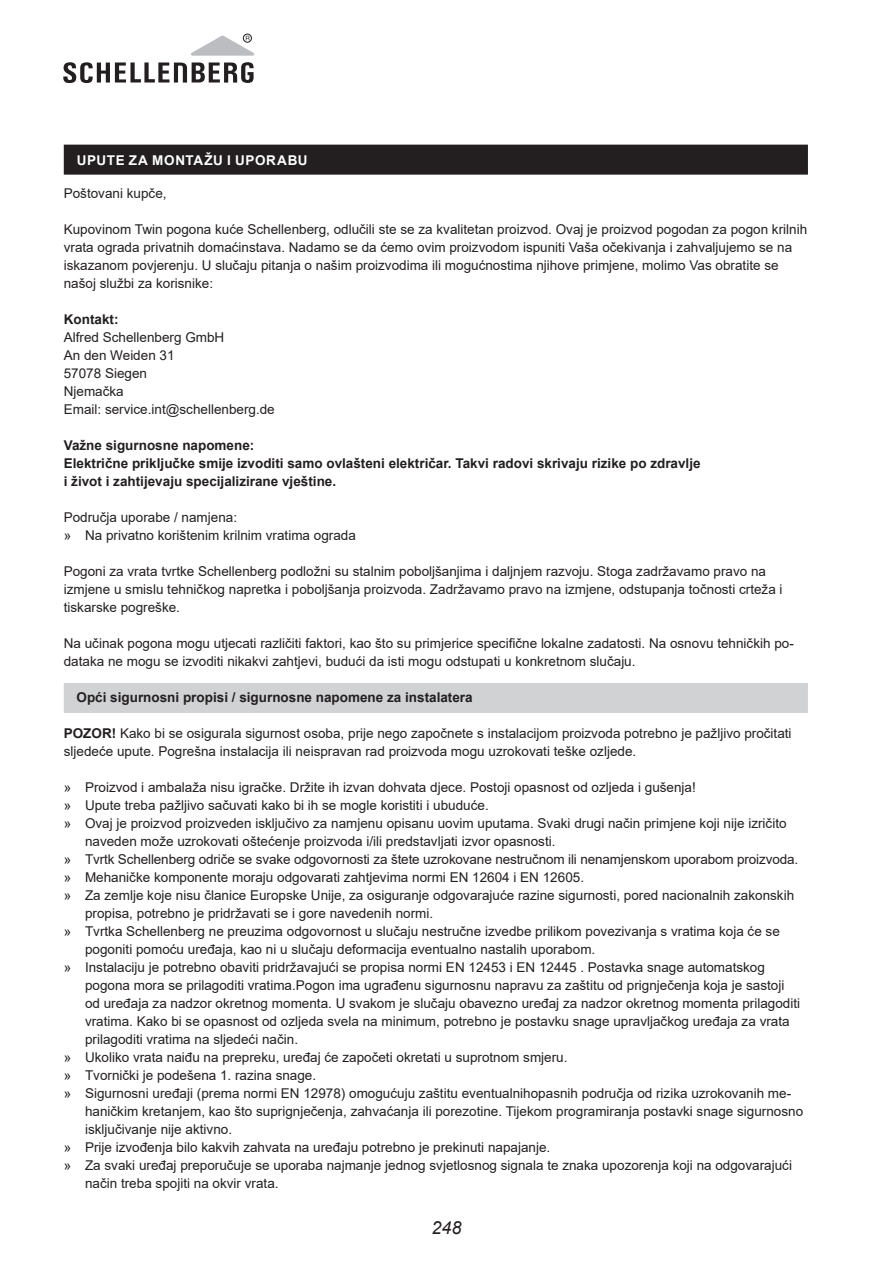
<style>
.page{position:relative;width:893px;height:1263px;background:#fff}
.page>*{position:absolute;margin:0;border:0;box-sizing:border-box;transform-origin:0 0}
.t1{font:italic 18px "Arial";color:#231f20}
.t2{font:13.5px/18px "Arial";color:#231f20}
.t3{font:700 13.5px/18px "Arial";color:#231f20}
.t4{font:700 13.5px "Arial";letter-spacing:.045em;color:#fff}
.s1{font-weight:700}
</style>
<div class="page">
<div style="left:243px;top:34px;width:9px;height:9px;border:1px solid #231f20;border-radius:50%"></div>
<svg style="left:63px;top:62px;width:191px;height:21px"></svg>
<svg style="left:191px;top:36px;width:63px;height:20px"></svg>
<div style="left:64px;top:683px;width:744px;height:30px;background:#d1d2d4"></div>
<div style="left:64px;top:145px;width:744px;height:30px;background:#231f20"></div>
<p class="t4" style="left:77px;top:150px;width:232px">UPUTE ZA MONTAŽU I UPORABU</p>
<p class="t2" style="left:64px;top:184px;width:104px">Poštovani kupče,</p>
<p class="t2" style="left:64px;top:220px;width:745px">Kupovinom Twin pogona kuće Schellenberg, odlučili ste se za kvalitetan proizvod. Ovaj je proizvod pogodan za pogon krilnih vrata ograda privatnih domaćinstava. Nadamo se da ćemo ovim proizvodom ispuniti Vaša očekivanja i zahvaljujemo se na iskazanom povjerenju. U slučaju pitanja o našim proizvodima ili mogućnostima njihove primjene, molimo Vas obratite se našoj službi za korisnike:</p>
<p class="t3" style="left:64px;top:310px;width:56px">Kontakt:</p>
<p class="t2" style="left:64px;top:328px;width:213px">Alfred Schellenberg GmbH<br>An den Weiden 31<br>57078 Siegen<br>Njemačka<br>Email: service.int@schellenberg.de</p>
<p class="t3" style="left:64px;top:436px;width:638px">Važne sigurnosne napomene:<br>Električne priključke smije izvoditi samo ovlašteni električar. Takvi radovi skrivaju rizike po zdravlje i život i zahtijevaju specijalizirane vještine.</p>
<p class="t2" style="left:64px;top:508px;width:294px">Područja uporabe / namjena:<br>» Na privatno korištenim krilnim vratima ograda</p>
<p class="t2" style="left:64px;top:562px;width:720px">Pogoni za vrata tvrtke Schellenberg podložni su stalnim poboljšanjima i daljnjem razvoju. Stoga zadržavamo pravo na izmjene u smislu tehničkog napretka i poboljšanja proizvoda. Zadržavamo pravo na izmjene, odstupanja točnosti crteža i tiskarske pogreške.</p>
<p class="t2" style="left:64px;top:634px;width:732px">Na učinak pogona mogu utjecati različiti faktori, kao što su primjerice specifične lokalne zadatosti. Na osnovu tehničkih po&shy;dataka ne mogu se izvoditi nikakvi zahtjevi, budući da isti mogu odstupati u konkretnom slučaju.</p>
<p class="t3" style="left:77px;top:688px;width:398px">Opći sigurnosni propisi / sigurnosne napomene za instalatera</p>
<p class="t2" style="left:64px;top:724px;width:729px"><span class="s1">POZOR!</span> Kako bi se osigurala sigurnost osoba, prije nego započnete s instalacijom proizvoda potrebno je pažljivo pročitati sljedeće upute. Pogrešna instalacija ili neispravan rad proizvoda mogu uzrokovati teške ozljede.</p>
<p class="t2" style="left:64px;top:778px;width:634px">» Proizvod i ambalaža nisu igračke. Držite ih izvan dohvata djece. Postoji opasnost od ozljeda i gušenja!</p>
<p class="t2" style="left:64px;top:796px;width:426px">» Upute treba pažljivo sačuvati kako bi ih se mogle koristiti i ubuduće.</p>
<p class="t2" style="left:64px;top:814px;width:724px">» Ovaj je proizvod proizveden isključivo za namjenu opisanu uovim uputama. Svaki drugi način primjene koji nije izričito</p>
<p class="t2" style="left:85px;top:832px;width:472px">naveden može uzrokovati oštećenje proizvoda i/ili predstavljati izvor opasnosti.</p>
<p class="t2" style="left:64px;top:850px;width:736px">» Tvrtk Schellenberg odriče se svake odgovornosti za štete uzrokovane nestručnom ili nenamjenskom uporabom proizvoda.</p>
<p class="t2" style="left:64px;top:868px;width:522px">» Mehaničke komponente moraju odgovarati zahtjevima normi EN 12604 i EN 12605.</p>
<p class="t2" style="left:64px;top:886px;width:732px">» Za zemlje koje nisu članice Europske Unije, za osiguranje odgovarajuće razine sigurnosti, pored nacionalnih zakonskih</p>
<p class="t2" style="left:85px;top:904px;width:350px">propisa, potrebno je pridržavati se i gore navedenih normi.</p>
<p class="t2" style="left:64px;top:922px;width:718px">» Tvrtka Schellenberg ne preuzima odgovornost u slučaju nestručne izvedbe prilikom povezivanja s vratima koja će se</p>
<p class="t2" style="left:85px;top:940px;width:512px">pogoniti pomoću uređaja, kao ni u slučaju deformacija eventualno nastalih uporabom.</p>
<p class="t2" style="left:64px;top:958px;width:703px">» Instalaciju je potrebno obaviti pridržavajući se propisa normi EN 12453 i EN 12445 . Postavka snage automatskog</p>
<p class="t2" style="left:85px;top:976px;width:701px">pogona mora se prilagoditi vratima.Pogon ima ugrađenu sigurnosnu napravu za zaštitu od prignječenja koja je sastoji</p>
<p class="t2" style="left:85px;top:994px;width:717px">od uređaja za nadzor okretnog momenta. U svakom je slučaju obavezno uređaj za nadzor okretnog momenta prilagoditi</p>
<p class="t2" style="left:85px;top:1012px;width:706px">vratima. Kako bi se opasnost od ozljeda svela na minimum, potrebno je postavku snage upravljačkog uređaja za vrata</p>
<p class="t2" style="left:85px;top:1030px;width:215px">prilagoditi vratima na sljedeći način.</p>
<p class="t2" style="left:64px;top:1048px;width:505px">» Ukoliko vrata naiđu na prepreku, uređaj će započeti okretati u suprotnom smjeru.</p>
<p class="t2" style="left:64px;top:1066px;width:254px">» Tvornički je podešena 1. razina snage.</p>
<p class="t2" style="left:64px;top:1084px;width:729px">» Sigurnosni uređaji (prema normi EN 12978) omogućuju zaštitu eventualnihopasnih područja od rizika uzrokovanih me-</p>
<p class="t2" style="left:85px;top:1102px;width:720px">haničkim kretanjem, kao što suprignječenja, zahvaćanja ili porezotine. Tijekom programiranja postavki snage sigurnosno</p>
<p class="t2" style="left:85px;top:1120px;width:149px">isključivanje nije aktivno.</p>
<p class="t2" style="left:64px;top:1138px;width:488px">» Prije izvođenja bilo kakvih zahvata na uređaju potrebno je prekinuti napajanje.</p>
<p class="t2" style="left:64px;top:1156px;width:730px">» Za svaki uređaj preporučuje se uporaba najmanje jednog svjetlosnog signala te znaka upozorenja koji na odgovarajući</p>
<p class="t2" style="left:85px;top:1174px;width:195px">način treba spojiti na okvir vrata.</p>
<h1 class="t1" style="left:431px;top:1215px;width:32px">248</h1>
</div>
